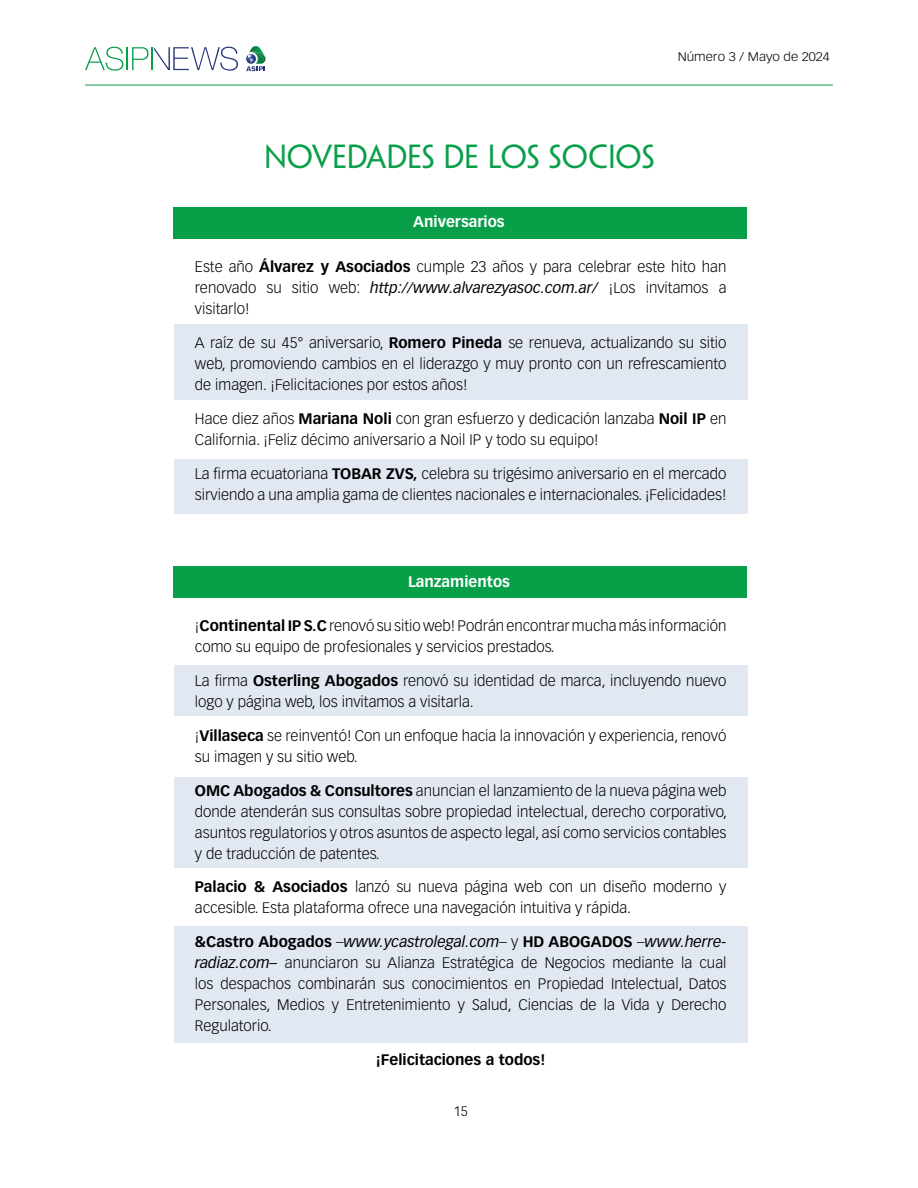
<style>
.page{position:relative;width:918px;height:1188px;background:#fff}
.page>*{position:absolute;margin:0;border:0;box-sizing:border-box;transform-origin:0 0}
.t1{font:30px "Penumbra MM 365 0";color:#099f49}
.t2{font:300 15px/21px "Vectora LH";color:#000}
.t3{font:700 15px "Vectora LH";color:#fff}
.t4{font:700 15px "Vectora LH";color:#000}
.t5{font:300 13.5px "Vectora LH";color:#000}
.t6{font:300 12.15px "Vectora LH";color:#000;scale:1.11 1}
.s1{font-weight:700}
.s2{font-weight:400;font-style:italic}
</style>
<div class="page">
<svg style="left:85px;top:47px;width:153px;height:24px"></svg>
<svg style="left:246px;top:46px;width:20px;height:25px"></svg>
<hr style="left:85px;top:85px;width:748px;height:1px;background:#099f49">
<div style="left:174px;top:325px;width:573px;height:75px;background:#e1e8f2"></div>
<div style="left:174px;top:459px;width:573px;height:55px;background:#e1e8f2"></div>
<div style="left:174px;top:665px;width:573px;height:51px;background:#e1e8f2"></div>
<div style="left:174px;top:777px;width:573px;height:91px;background:#e1e8f2"></div>
<div style="left:174px;top:926px;width:573px;height:117px;background:#e1e8f2"></div>
<div style="left:173px;top:208px;width:574px;height:31px;background:#099f49"></div>
<div style="left:173px;top:567px;width:574px;height:31px;background:#099f49"></div>
<p class="t6" style="left:678px;top:50px;width:139px">Número 3 / Mayo de 2024</p>
<h1 class="t1" style="left:264px;top:140px;width:392px">NOVEDADES DE LOS SOCIOS</h1>
<p class="t3" style="left:413px;top:213px;width:93px">Aniversarios</p>
<p class="t2" style="left:195px;top:257px;width:533px;text-align:justify">Este año <span class="s1">Álvarez y Asociados</span> cumple 23 años y para celebrar este hito han renovado su sitio web: <span class="s2">http://www.alvarezyasoc.com.ar/</span> ¡Los invitamos a visitarlo!</p>
<p class="t2" style="left:195px;top:332px;width:533px;text-align:justify">A raíz de su 45° aniversario, <span class="s1">Romero Pineda</span> se renueva, actualizando su sitio web, promoviendo cambios en el liderazgo y muy pronto con un refrescamiento de imagen. ¡Felicitaciones por estos años!</p>
<p class="t2" style="left:195px;top:408px;width:533px">Hace diez años <span class="s1">Mariana Noli</span> con gran esfuerzo y dedicación lanzaba <span class="s1">Noil IP</span> en<br>California. ¡Feliz décimo aniversario a Noil IP y todo su equipo!</p>
<p class="t2" style="left:195px;top:463px;width:533px">La firma ecuatoriana <span class="s1">TOBAR ZVS,</span> celebra su trigésimo aniversario en el mercado sirviendo a una amplia gama de clientes nacionales e internacionales. ¡Felicidades!</p>
<p class="t3" style="left:408px;top:572px;width:103px">Lanzamientos</p>
<p class="t2" style="left:195px;top:616px;width:533px">¡<span class="s1">Continental IP S.C</span> renovó su sitio web! Podrán encontrar mucha más información como su equipo de profesionales y servicios prestados.</p>
<p class="t2" style="left:195px;top:670px;width:533px">La firma <span class="s1">Osterling Abogados</span> renovó su identidad de marca, incluyendo nuevo logo y página web, los invitamos a visitarla.</p>
<p class="t2" style="left:195px;top:725px;width:533px">¡<span class="s1">Villaseca</span> se reinventó! Con un enfoque hacia la innovación y experiencia, renovó su imagen y su sitio web.</p>
<p class="t2" style="left:195px;top:780px;width:534px;text-align:justify"><span class="s1">OMC Abogados &amp; Consultores</span> anuncian el lanzamiento de la nueva página web donde atenderán sus consultas sobre propiedad intelectual, derecho corporativo, asuntos regulatorios y otros asuntos de aspecto legal, así como servicios contables y de traducción de patentes.</p>
<p class="t2" style="left:195px;top:877px;width:533px"><span class="s1">Palacio &amp; Asociados</span> lanzó su nueva página web con un diseño moderno y accesible. Esta plataforma ofrece una navegación intuitiva y rápida.</p>
<p class="t2" style="left:195px;top:931px;width:533px;text-align:justify"><span class="s1">&amp;Castro Abogados</span> –<span class="s2">www.ycastrolegal.com</span>– y <span class="s1">HD ABOGADOS</span> –<span class="s2">www.herre&shy;radiaz.com–</span> anunciaron su Alianza Estratégica de Negocios mediante la cual los despachos combinarán sus conocimientos en Propiedad Intelectual, Datos Personales, Medios y Entretenimiento y Salud, Ciencias de la Vida y Derecho Regulatorio.</p>
<p class="t4" style="left:376px;top:1050px;width:171px">¡Felicitaciones a todos!</p>
<p class="t5" style="left:454px;top:1103px;width:16px">15</p>
</div>
